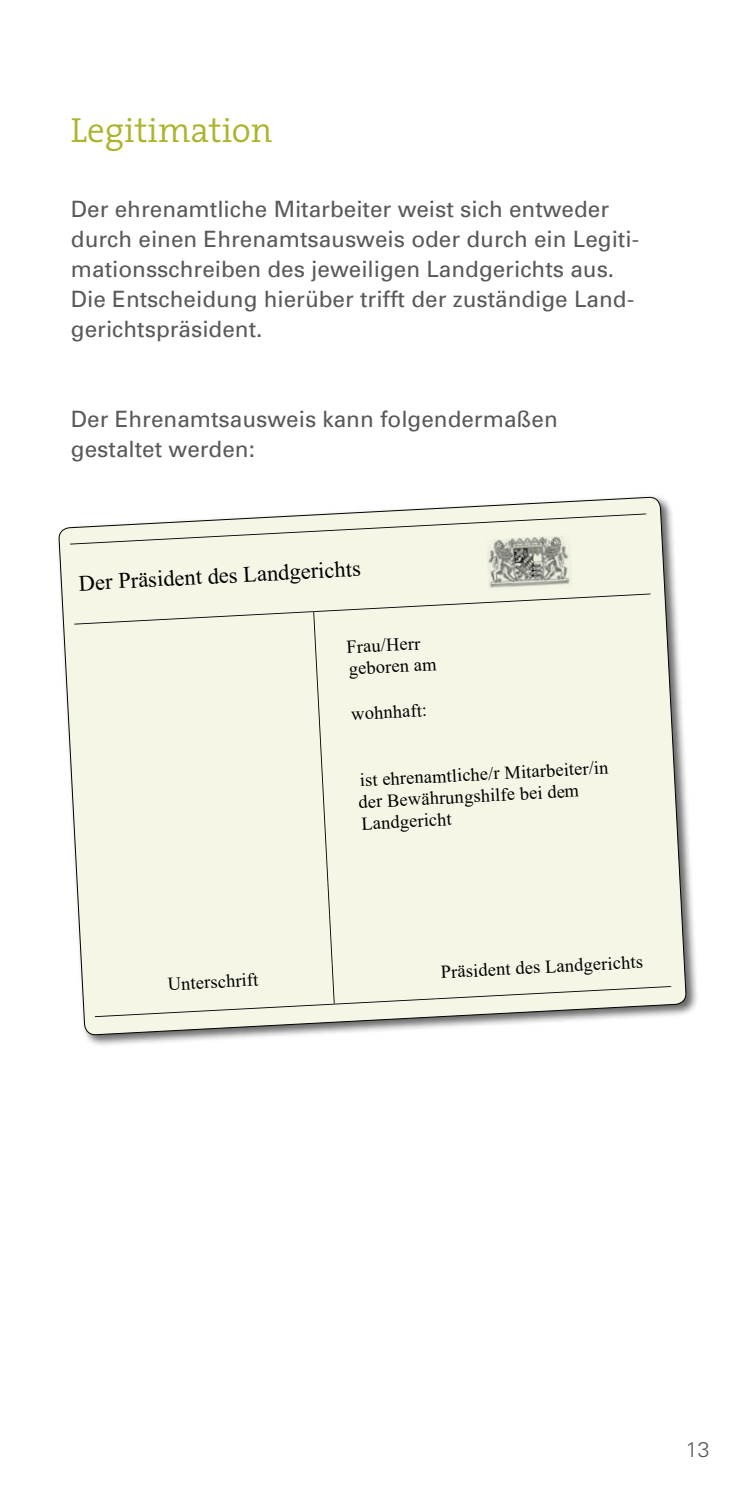
<style>
.page{position:relative;width:745px;height:1489px;background:#fff}
.page>*{position:absolute;margin:0;border:0;box-sizing:border-box;transform-origin:0 0}
.Headline{font:300 35px "The Serif";color:#acb42c}
.Copy{font:22.5px/30px "Univers";color:#58595b}
.t1{font:22.5px "Times New Roman";color:#000}
.t2{font:300 21.25px "Univers";color:#58595b}
.t3{font:18.5px/21.5px "Times New Roman";color:#000}
</style>
<div class="page">
<div style="left:56px;top:494px;width:642px;height:553px;background:#000;opacity:.6"></div>
<svg style="left:58px;top:494px;width:628px;height:553px;background:#f0f0e2"></svg>
<p class="Headline" style="left:71px;top:101px;width:203px">Legitimation</p>
<p class="Copy" style="left:71px;top:194px;width:567px">Der ehrenamtliche Mitarbeiter weist sich entweder durch einen Ehrenamtsausweis oder durch ein Legiti&shy;mationsschreiben des jeweiligen Landgerichts aus.<br>Die Entscheidung hierüber trifft der zuständige Land&shy;gerichtspräsident.</p>
<p class="Copy" style="left:71px;top:404px;width:488px">Der Ehrenamtsausweis kann folgendermaßen gestaltet werden:</p>
<p class="t1" style="left:78px;top:568px;width:283px;rotate:-3deg">Der Präsident des Landgerichts</p>
<p class="t3" style="left:345px;top:636px;width:90px;rotate:-3deg">Frau/Herr geboren am</p>
<p class="t3" style="left:350px;top:702px;width:77px;rotate:-3deg">wohnhaft:</p>
<p class="t3" style="left:167px;top:973px;width:92px;rotate:-3deg">Unterschrift</p>
<p class="t3" style="left:356px;top:769px;width:253px;rotate:-3deg">ist ehrenamtliche/r Mitarbeiter/in der Bewährungshilfe bei dem<br>Landgericht</p>
<p class="t3" style="left:440px;top:961px;width:204px;rotate:-3deg">Präsident des Landgerichts</p>
<p class="t2" style="left:685px;top:1435px;width:25px">13</p>
</div>
